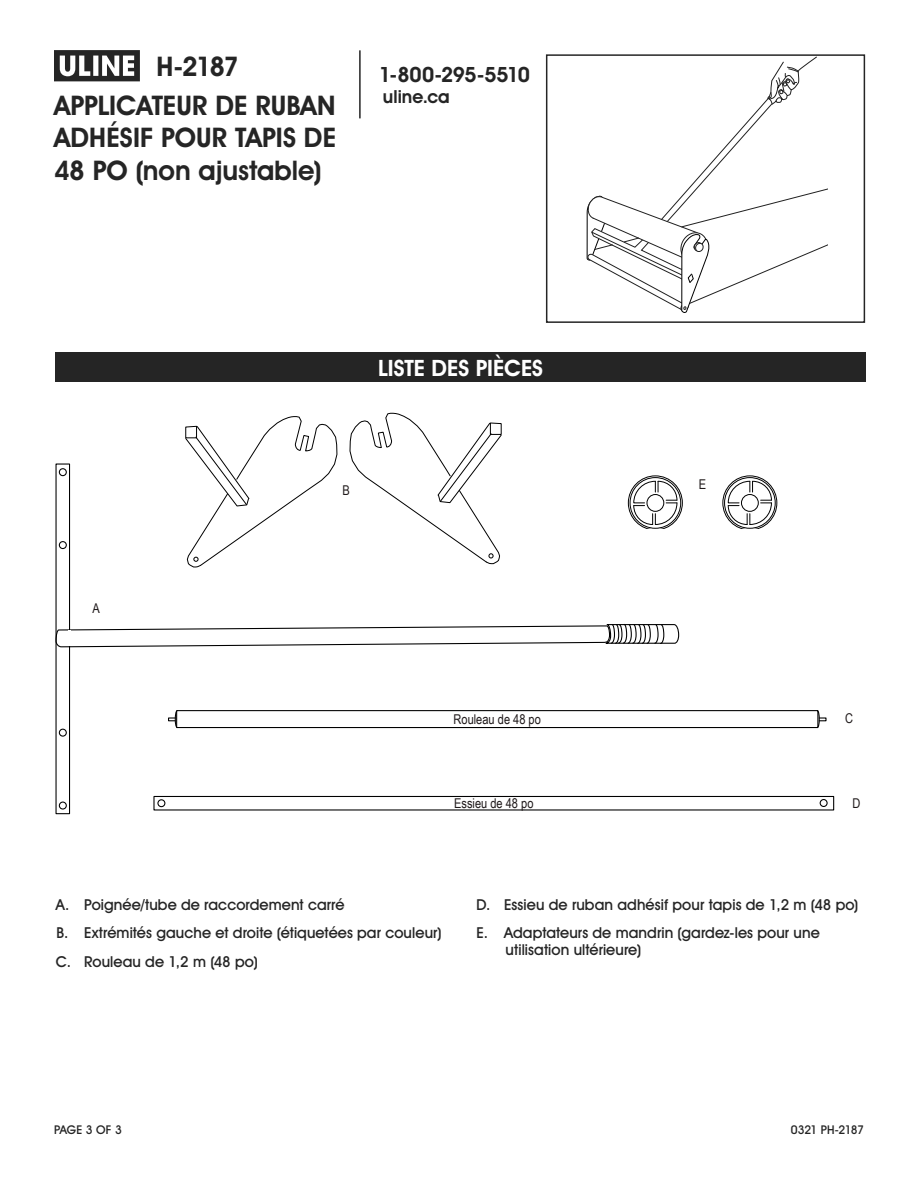
<style>
.page{position:relative;width:918px;height:1188px;background:#fff}
.page>*{position:absolute;margin:0;border:0;box-sizing:border-box;transform-origin:0 0}
.t1{font:700 27px/32.4px "Uline Two Knine";color:#252525;text-align:justify}
.t2{font:700 22.5px "Uline Two Knine";color:#fff}
.t3{font:700 21px "Uline Two Knine";letter-spacing:-.02em;color:#252525}
.t4{font:700 18px "Uline Two Knine";color:#252525}
.t5{font:15px/28.8px "Uline Two Knine";letter-spacing:.005em;color:#252525}
.t6{font:13.5px "Arial Narrow";color:#1f191a}
.t7{font:12px "Uline Two Knine";letter-spacing:-.05em;color:#252525}
.t8{font:12px "Uline Two Knine";letter-spacing:-.015em;color:#252525}
</style>
<div class="page">
<hr style="left:359px;top:50px;width:2px;height:68px;background:#252525">
<svg style="left:54px;top:50px;width:86px;height:31px"></svg>
<div style="left:56px;top:352px;width:810px;height:30px;background:#252525"></div>
<svg style="left:349px;top:413px;width:153px;height:151px"></svg>
<svg style="left:185px;top:416px;width:153px;height:152px"></svg>
<svg style="left:55px;top:623px;width:625px;height:24px"></svg>
<div style="left:56px;top:463px;width:14px;height:351px;border:1px solid #000"></div>
<div style="left:59px;top:541px;width:8px;height:8px;border:1px solid #000;border-radius:50%"></div>
<div style="left:59px;top:468px;width:8px;height:8px;border:1px solid #000;border-radius:50%"></div>
<div style="left:59px;top:729px;width:8px;height:8px;border:1px solid #000;border-radius:50%"></div>
<div style="left:59px;top:802px;width:8px;height:8px;border:1px solid #000;border-radius:50%"></div>
<hr style="left:68px;top:630px;width:3px;height:16px;background:#fff">
<div style="left:546px;top:54px;width:319px;height:269px;border:2px solid #252525"></div>
<div style="left:176px;top:710px;width:642px;height:18px;border:1px solid #000"></div>
<svg style="left:817px;top:710px;width:10px;height:18px"></svg>
<svg style="left:168px;top:710px;width:10px;height:18px"></svg>
<div style="left:153px;top:796px;width:681px;height:15px;border:1px solid #000"></div>
<div style="left:820px;top:799px;width:8px;height:8px;border:1px solid #000;border-radius:50%"></div>
<div style="left:157px;top:799px;width:8px;height:8px;border:1px solid #000;border-radius:50%"></div>
<svg style="left:628px;top:476px;width:55px;height:53px"></svg>
<svg style="left:723px;top:476px;width:54px;height:53px"></svg>
<svg style="left:586px;top:56px;width:241px;height:257px"></svg>
<h1 class="t1" style="left:157px;top:50px;width:84px">H-2187</h1>
<h1 class="t1" style="left:54px;top:89px;width:284px">APPLICATEUR DE RUBAN ADHÉSIF POUR TAPIS DE 48 PO (non ajustable)</h1>
<h3 class="t3" style="left:379px;top:62px;width:152px">1-800-295-5510</h3>
<p class="t4" style="left:383px;top:86px;width:68px">uline.ca</p>
<p class="t6" style="left:93px;top:599px;width:9px">A</p>
<h2 class="t2" style="left:378px;top:354px;width:166px">LISTE DES PIÈCES</h2>
<p class="t6" style="left:342px;top:481px;width:9px">B</p>
<p class="t6" style="left:699px;top:474px;width:9px">E</p>
<p class="t6" style="left:454px;top:709px;width:89px">Rouleau de 48 po</p>
<p class="t6" style="left:845px;top:709px;width:9px">C</p>
<p class="t6" style="left:454px;top:793px;width:81px">Essieu de 48 po</p>
<p class="t6" style="left:853px;top:793px;width:9px">D</p>
<p class="t5" style="left:56px;top:890px;width:387px">A. Poignée/tube de raccordement carré<br>B. Extrémités gauche et droite (étiquetées par couleur)<br>C. Rouleau de 1,2 m (48 po)</p>
<p class="t5" style="left:477px;top:890px;width:383px">D. Essieu de ruban adhésif pour tapis de 1,2 m (48 po)<br>E. Adaptateurs de mandrin (gardez-les pour une</p>
<p class="t5" style="left:506px;top:935px;width:137px">utilisation ultérieure)</p>
<p class="t8" style="left:54px;top:1122px;width:69px">PAGE 3 OF 3</p>
<p class="t7" style="left:791px;top:1122px;width:75px">0321 PH-2187</p>
</div>
